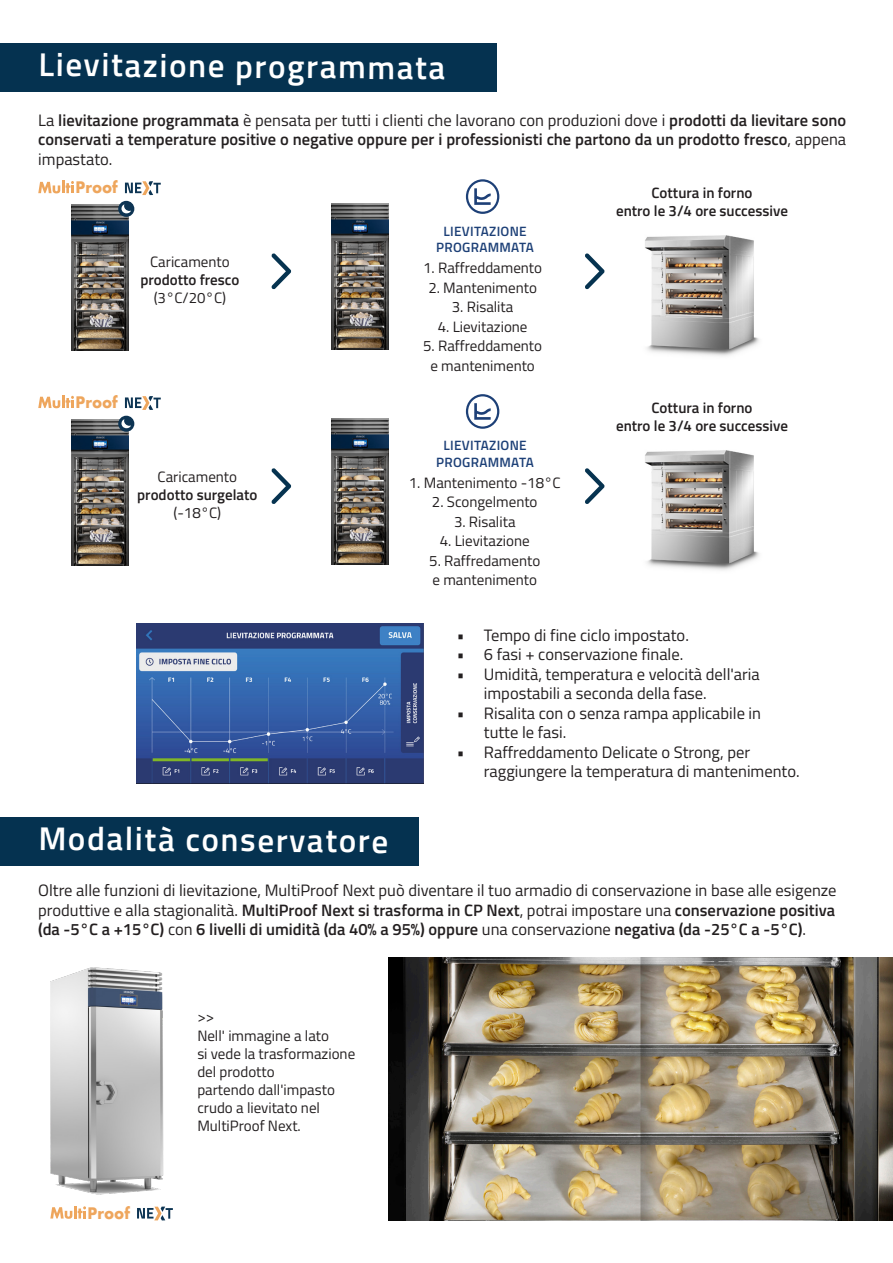
<style>
.page{position:relative;width:893px;height:1263px;background:#fff}
.page>*{position:absolute;margin:0;border:0;box-sizing:border-box;transform-origin:0 0}
.t1{font:600 33px "Titillium Web";color:#fff}
.t2{font:16.5px/19.5px "Titillium Web";color:#231f20}
.t3{font:600 16.5px/19.5px "Titillium Web";color:#231f20;text-align:justify}
.t4{font:700 15.45px "Futura";color:#eea65d;scale:.94 1}
.t5{font:15px/18px "Titillium Web";color:#231f20}
.t6{font:600 15px "Titillium Web";color:#231f20}
.t7{font:600 13.5px "Titillium Web";letter-spacing:.02em;color:#1d4077}
.s1{font-weight:400}
.s2{font-weight:600}
</style>
<div class="page">
<div style="left:0;top:43px;width:496px;height:49px;background:#053250"></div>
<div style="left:0;top:817px;width:418px;height:49px;background:#053250"></div>
<svg style="left:271px;top:253px;width:20px;height:36px"></svg>
<svg style="left:271px;top:468px;width:20px;height:36px"></svg>
<svg style="left:585px;top:253px;width:20px;height:36px"></svg>
<svg style="left:585px;top:468px;width:20px;height:36px"></svg>
<svg style="left:50px;top:1206px;width:36px;height:13px"></svg>
<svg style="left:137px;top:1206px;width:36px;height:14px"></svg>
<svg style="left:38px;top:181px;width:36px;height:12px"></svg>
<svg style="left:125px;top:181px;width:36px;height:14px"></svg>
<svg style="left:38px;top:396px;width:36px;height:12px"></svg>
<svg style="left:125px;top:396px;width:36px;height:14px"></svg>
<img style="left:137px;top:623px;width:287px;height:160px">
<img style="left:71px;top:204px;width:57px;height:146px">
<img style="left:71px;top:419px;width:57px;height:146px">
<svg style="left:118px;top:201px;width:16px;height:16px"></svg>
<svg style="left:118px;top:416px;width:16px;height:16px"></svg>
<svg style="left:121px;top:204px;width:10px;height:9px"></svg>
<svg style="left:121px;top:419px;width:10px;height:9px"></svg>
<img style="left:332px;top:203px;width:56px;height:146px">
<img style="left:332px;top:418px;width:56px;height:146px">
<div style="left:466px;top:179px;width:33px;height:35px;border:2px solid #1d4077;border-radius:50%"></div>
<svg style="left:474px;top:186px;width:20px;height:19px"></svg>
<div style="left:466px;top:394px;width:33px;height:35px;border:2px solid #1d4077;border-radius:50%"></div>
<svg style="left:474px;top:400px;width:20px;height:20px"></svg>
<img style="left:645px;top:235px;width:114px;height:121px">
<img style="left:645px;top:450px;width:114px;height:121px">
<img style="left:50px;top:967px;width:114px;height:228px">
<img style="left:388px;top:957px;width:505px;height:264px">
<p class="t1" style="left:39px;top:38px;width:408px;rotate:1deg">Lievitazione programmata</p>
<p class="t3" style="left:38px;top:109px;width:809px"><span class="s1">La</span> lievitazione programmata <span class="s1">è pensata per tutti i clienti che lavorano con produzioni dove i</span> prodotti da lievitare sono conservati a temperature positive o negative oppure per i professionisti che partono da un prodotto fresco<span class="s1">, appena impastato.</span></p>
<p class="t4" style="left:76px;top:176px;width:47px">Proof</p>
<p class="t5" style="left:150px;top:252px;width:81px">Caricamento</p>
<p class="t6" style="left:140px;top:269px;width:101px">prodotto fresco</p>
<p class="t5" style="left:154px;top:288px;width:74px">(3°C/20°C)</p>
<p class="t4" style="left:76px;top:391px;width:47px">Proof</p>
<p class="t5" style="left:158px;top:467px;width:81px">Caricamento</p>
<p class="t6" style="left:137px;top:484px;width:122px">prodotto surgelato</p>
<p class="t5" style="left:173px;top:503px;width:49px">(-18°C)</p>
<p class="t1" style="left:39px;top:812px;width:351px;rotate:1deg">Modalità conservatore</p>
<p class="t7" style="left:443px;top:221px;width:85px">LIEVITAZIONE</p>
<p class="t7" style="left:436px;top:237px;width:99px">PROGRAMMATA</p>
<p class="t5" style="left:423px;top:258px;width:120px">1. Raffreddamento</p>
<p class="t5" style="left:428px;top:278px;width:110px">2. Mantenimento</p>
<p class="t5" style="left:452px;top:297px;width:63px">3. Risalita</p>
<p class="t5" style="left:438px;top:317px;width:91px">4. Lievitazione</p>
<p class="t5" style="left:423px;top:336px;width:120px">5. Raffreddamento</p>
<p class="t5" style="left:430px;top:356px;width:106px">e mantenimento</p>
<p class="t7" style="left:443px;top:436px;width:85px">LIEVITAZIONE</p>
<p class="t7" style="left:436px;top:452px;width:99px">PROGRAMMATA</p>
<p class="t5" style="left:409px;top:473px;width:153px">1. Mantenimento -18°C</p>
<p class="t5" style="left:432px;top:492px;width:107px">2. Scongelmento</p>
<p class="t5" style="left:454px;top:512px;width:63px">3. Risalita</p>
<p class="t5" style="left:440px;top:531px;width:91px">4. Lievitazione</p>
<p class="t5" style="left:429px;top:551px;width:112px">5. Raffredamento</p>
<p class="t5" style="left:433px;top:570px;width:106px">e mantenimento</p>
<p class="t6" style="left:652px;top:182px;width:102px">Cottura in forno</p>
<p class="t6" style="left:616px;top:200px;width:173px">entro le 3/4 ore successive</p>
<p class="t6" style="left:652px;top:397px;width:102px">Cottura in forno</p>
<p class="t6" style="left:616px;top:415px;width:173px">entro le 3/4 ore successive</p>
<p class="t2" style="left:457px;top:624px;width:233px">• Tempo di fine ciclo impostato.</p>
<p class="t2" style="left:457px;top:644px;width:228px">• 6 fasi + conservazione finale.</p>
<p class="t2" style="left:484px;top:663px;width:277px;text-indent:-27px">• Umidità, temperatura e velocità dell'aria impostabili a seconda della fase.</p>
<p class="t2" style="left:484px;top:702px;width:279px;text-indent:-27px">• Risalita con o senza rampa applicabile in tutte le fasi.</p>
<p class="t2" style="left:484px;top:741px;width:317px;text-indent:-27px">• Raffreddamento Delicate o Strong, per raggiungere la temperatura di mantenimento.</p>
<p class="t2" style="left:38px;top:880px;width:800px;text-align:justify">Oltre alle funzioni di lievitazione, MultiProof Next può diventare il tuo armadio di conservazione in base alle esigenze produttive e alla stagionalità. <span class="s2">MultiProof Next si trasforma in CP Next</span>, potrai impostare una <span class="s2">conservazione positiva (da -5°C a +15°C)</span> con <span class="s2">6 livelli di umidità (da 40% a 95%) oppure</span> una conservazione <span class="s2">negativa (da -25°C a -5°C)</span>.</p>
<p class="t5" style="left:197px;top:1007px;width:18px">&gt;&gt;</p>
<p class="t4" style="left:88px;top:1201px;width:47px">Proof</p>
<p class="t5" style="left:197px;top:1026px;width:133px">Nell' immagine a lato</p>
<p class="t5" style="left:197px;top:1044px;width:159px">si vede la trasformazione del prodotto</p>
<p class="t5" style="left:197px;top:1080px;width:139px">partendo dall'impasto</p>
<p class="t5" style="left:197px;top:1098px;width:124px">crudo a lievitato nel</p>
<p class="t5" style="left:197px;top:1116px;width:105px">MultiProof Next.</p>
</div>
